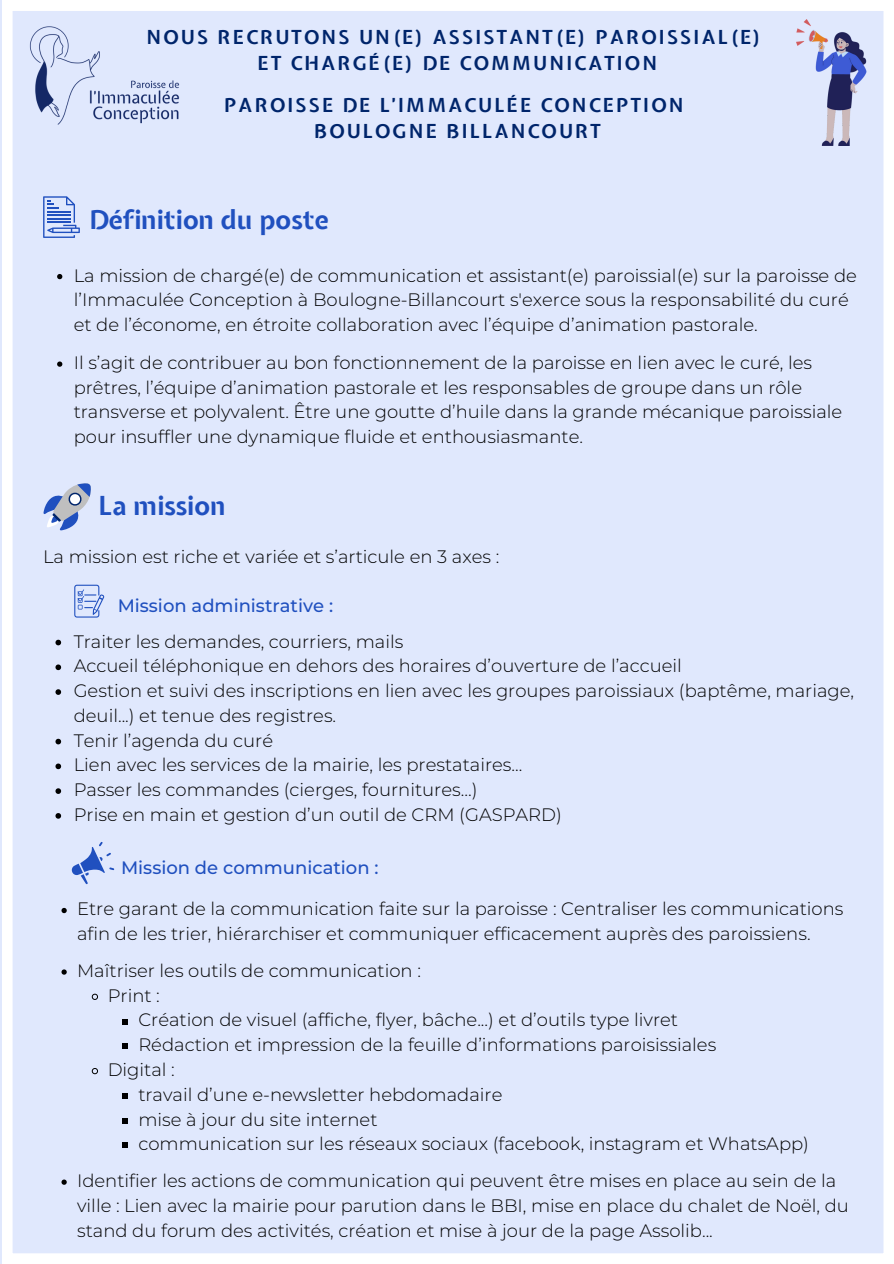
<style>
.page{position:relative;width:894px;height:1264px;background:#fff}
.page>*{position:absolute;margin:0;border:0;box-sizing:border-box;transform-origin:0 0}
.t1{font:700 25.95px "Expletus Sans";color:#2050bf}
.t2{font:700 19.2px/26.2px "Expletus Sans";letter-spacing:.115em;color:#00256b;text-align:center}
.t3{font:300 18px/24.5px "Montserrat";color:#000}
.t4{font:500 18px "Montserrat";color:#2050bf}
</style>
<div class="page">
<div style="left:12px;top:11px;width:872px;height:1242px;background:#e0e8fd"></div>
<img style="left:796px;top:20px;width:69px;height:126px">
<svg style="left:43px;top:196px;width:37px;height:42px"></svg>
<svg style="left:43px;top:483px;width:48px;height:47px"></svg>
<svg style="left:74px;top:584px;width:30px;height:33px"></svg>
<img style="left:13px;top:12px;width:182px;height:126px">
<svg style="left:72px;top:841px;width:42px;height:43px"></svg>
<svg style="left:61px;top:907px;width:6px;height:6px"></svg>
<svg style="left:61px;top:969px;width:6px;height:5px"></svg>
<svg style="left:91px;top:993px;width:7px;height:7px"></svg>
<svg style="left:122px;top:1018px;width:5px;height:6px"></svg>
<svg style="left:122px;top:1043px;width:5px;height:5px"></svg>
<svg style="left:91px;top:1067px;width:7px;height:7px"></svg>
<svg style="left:122px;top:1093px;width:5px;height:5px"></svg>
<svg style="left:122px;top:1117px;width:5px;height:6px"></svg>
<svg style="left:122px;top:1142px;width:5px;height:5px"></svg>
<svg style="left:61px;top:1179px;width:6px;height:5px"></svg>
<svg style="left:57px;top:274px;width:5px;height:5px"></svg>
<svg style="left:57px;top:361px;width:5px;height:6px"></svg>
<svg style="left:55px;top:639px;width:6px;height:6px"></svg>
<svg style="left:55px;top:664px;width:6px;height:6px"></svg>
<svg style="left:55px;top:689px;width:6px;height:6px"></svg>
<svg style="left:55px;top:738px;width:6px;height:6px"></svg>
<svg style="left:55px;top:763px;width:6px;height:6px"></svg>
<svg style="left:55px;top:788px;width:6px;height:6px"></svg>
<svg style="left:55px;top:813px;width:6px;height:5px"></svg>
<p class="t2" style="left:146px;top:26px;width:616px">NOUS RECRUTONS UN(E) ASSISTANT(E) PAROISSIAL(E)<br>ET CHARGÉ(E) DE COMMUNICATION</p>
<p class="t2" style="left:224px;top:94px;width:461px">PAROISSE DE L’IMMACULÉE CONCEPTION<br>BOULOGNE BILLANCOURT</p>
<p class="t1" style="left:89px;top:205px;width:241px">Définition du poste</p>
<p class="t3" style="left:74px;top:263px;width:784px">La mission de chargé(e) de communication et assistant(e) paroissial(e) sur la paroisse de l’Immaculée Conception à Boulogne-Billancourt s'exerce sous la responsabilité du curé et de l’économe, en étroite collaboration avec l’équipe d’animation pastorale.</p>
<p class="t3" style="left:74px;top:351px;width:770px">Il s’agit de contribuer au bon fonctionnement de la paroisse en lien avec le curé, les prêtres, l’équipe d’animation pastorale et les responsables de groupe dans un rôle transverse et polyvalent. Être une goutte d’huile dans la grande mécanique paroissiale pour insuffler une dynamique fluide et enthousiasmante.</p>
<p class="t1" style="left:98px;top:492px;width:128px">La mission</p>
<p class="t3" style="left:43px;top:544px;width:457px">La mission est riche et variée et s’articule en 3 axes :</p>
<p class="t4" style="left:118px;top:594px;width:217px">Mission administrative :</p>
<p class="t3" style="left:74px;top:629px;width:331px">Traiter les demandes, courriers, mails</p>
<p class="t3" style="left:74px;top:653px;width:609px">Accueil téléphonique en dehors des horaires d’ouverture de l’accueil</p>
<h3 class="t3" style="left:74px;top:678px;width:781px">Gestion et suivi des inscriptions en lien avec les groupes paroissiaux (baptême, mariage, deuil...) et tenue des registres.</h3>
<p class="t3" style="left:74px;top:728px;width:201px">Tenir l’agenda du curé</p>
<p class="t3" style="left:74px;top:752px;width:450px">Lien avec les services de la mairie, les prestataires...</p>
<p class="t3" style="left:74px;top:777px;width:405px">Passer les commandes (cierges, fournitures…)</p>
<p class="t3" style="left:74px;top:802px;width:489px">Prise en main et gestion d’un outil de CRM (GASPARD)</p>
<h2 class="t4" style="left:121px;top:856px;width:259px">Mission de communication :</h2>
<h2 class="t3" style="left:77px;top:896px;width:767px">Etre garant de la communication faite sur la paroisse : Centraliser les communications afin de les trier, hiérarchiser et communiquer efficacement auprès des paroissiens.</h2>
<p class="t3" style="left:77px;top:958px;width:345px">Maîtriser les outils de communication :</p>
<h1 class="t3" style="left:108px;top:983px;width:54px">Print :</h1>
<p class="t3" style="left:138px;top:1007px;width:541px">Création de visuel (affiche, flyer, bâche...) et d’outils type livret</p>
<p class="t3" style="left:138px;top:1032px;width:579px">Rédaction et impression de la feuille d’informations paroisissiales</p>
<p class="t3" style="left:108px;top:1057px;width:69px">Digital :</p>
<h1 class="t3" style="left:138px;top:1082px;width:365px">travail d’une e-newsletter hebdomadaire</h1>
<p class="t3" style="left:138px;top:1106px;width:241px">mise à jour du site internet</p>
<p class="t3" style="left:138px;top:1131px;width:672px">communication sur les réseaux sociaux (facebook, instagram et WhatsApp)</p>
<h3 class="t3" style="left:77px;top:1168px;width:773px">Identifier les actions de communication qui peuvent être mises en place au sein de la ville : Lien avec la mairie pour parution dans le BBI, mise en place du chalet de Noël, du stand du forum des activités, création et mise à jour de la page Assolib...</h3>
</div>
